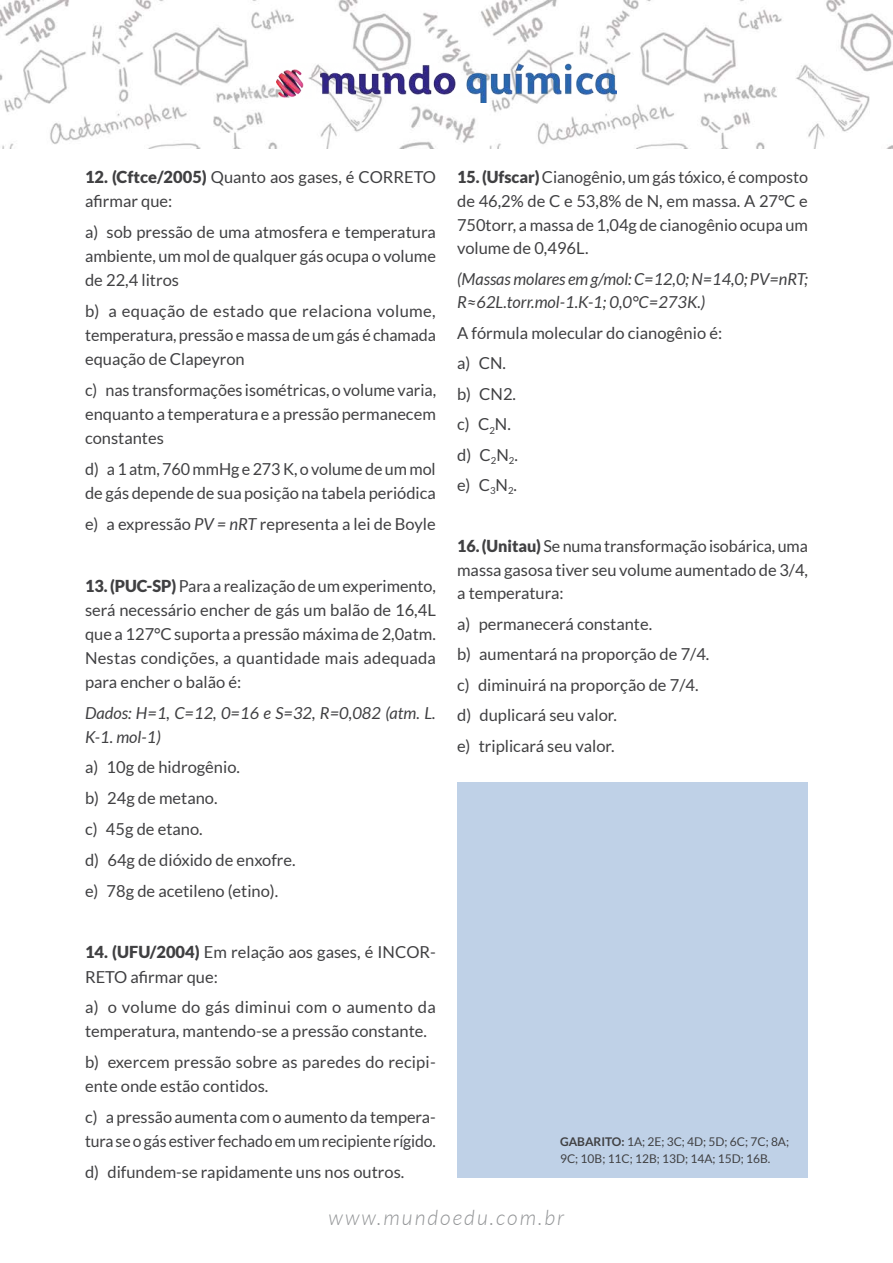
<style>
.page{position:relative;width:893px;height:1263px;background:#fff}
.page>*{position:absolute;margin:0;border:0;box-sizing:border-box;transform-origin:0 0}
.t1{font:italic 300 21px "Lato";letter-spacing:.1em;color:#939597}
.t2{font:16.5px/24px "Lato";color:#404042}
.t3{font:italic 16.5px/24px "Lato";color:#404042}
.t4{font:12px/16.5px "Lato";color:#404042}
.s1{font-weight:900}
.s2{font-style:italic}
.s3{font-weight:700}
</style>
<div class="page">
<img style="left:0;top:0;width:893px;height:149px">
<img style="left:276px;top:63px;width:341px;height:40px">
<div style="left:457px;top:782px;width:351px;height:396px;background:#bfd1e7"></div>
<p class="t2" style="left:85px;top:165px;width:352px"><span class="s1">12. (Cftce/2005)</span> Quanto aos gases, é CORRETO afirmar que:</p>
<p class="t2" style="left:85px;top:220px;width:352px;text-align:justify">a) sob pressão de uma atmosfera e temperatura ambiente, um mol de qualquer gás ocupa o volume de 22,4 litros</p>
<p class="t2" style="left:85px;top:299px;width:352px;text-align:justify">b) a equação de estado que relaciona volume, temperatura, pressão e massa de um gás é chamada equação de Clapeyron</p>
<p class="t2" style="left:85px;top:378px;width:353px;text-align:justify">c) nas transformações isométricas, o volume varia, enquanto a temperatura e a pressão permanecem constantes</p>
<p class="t2" style="left:85px;top:457px;width:352px">d) a 1 atm, 760 mmHg e 273 K, o volume de um mol de gás depende de sua posição na tabela periódica</p>
<p class="t2" style="left:85px;top:512px;width:352px">e) a expressão <span class="s2">PV = nRT</span> representa a lei de Boyle</p>
<p class="t2" style="left:85px;top:573px;width:352px;text-align:justify"><span class="s1">13. (PUC-SP)</span> Para a realização de um experimento, será necessário encher de gás um balão de 16,4L que a 127°C suporta a pressão máxima de 2,0atm.<br>Nestas condições, a quantidade mais adequada para encher o balão é:</p>
<p class="t3" style="left:85px;top:701px;width:352px">Dados: H=1, C=12, 0=16 e S=32, R=0,082 (atm. L.<br>K-1. mol-1)</p>
<p class="t2" style="left:85px;top:752px;width:212px;line-height:30.9px">a) 10g de hidrogênio.<br>b) 24g de metano.<br>c) 45g de etano.<br>d) 64g de dióxido de enxofre. e) 78g de acetileno (etino).</p>
<p class="t2" style="left:85px;top:940px;width:352px"><span class="s1">14. (UFU/2004)</span> Em relação aos gases, é INCOR-<br>RETO afirmar que:</p>
<p class="t2" style="left:85px;top:995px;width:352px">a) o volume do gás diminui com o aumento da temperatura, mantendo-se a pressão constante.</p>
<p class="t2" style="left:85px;top:1050px;width:352px">b) exercem pressão sobre as paredes do recipi&shy;ente onde estão contidos.</p>
<p class="t2" style="left:85px;top:1105px;width:352px">c) a pressão aumenta com o aumento da tempera&shy;tura se o gás estiver fechado em um recipiente rígido.</p>
<p class="t2" style="left:85px;top:1160px;width:321px">d) difundem-se rapidamente uns nos outros.</p>
<p class="t2" style="left:457px;top:165px;width:352px;text-align:justify"><span class="s1">15. (Ufscar)</span> Cianogênio, um gás tóxico, é composto de 46,2% de C e 53,8% de N, em massa. A 27°C e 750torr, a massa de 1,04g de cianogênio ocupa um volume de 0,496L.</p>
<p class="t3" style="left:457px;top:267px;width:352px">(Massas molares em g/mol: C=12,0; N=14,0; PV=nRT;<br>R≈62L.torr.mol-1.K-1; 0,0°C=273K.)</p>
<p class="t2" style="left:457px;top:318px;width:267px;line-height:30.5px">A fórmula molecular do cianogênio é: a) CN.<br>b) CN2.<br>c) C<sub>2</sub>N.<br>d) C<sub>2</sub>N<sub>2</sub>.<br>e) C<sub>3</sub>N<sub>2</sub>.</p>
<p class="t2" style="left:457px;top:534px;width:352px;text-align:justify"><span class="s1">16. (Unitau)</span> Se numa transformação isobárica, uma massa gasosa tiver seu volume aumentado de 3/4, a temperatura:</p>
<p class="t2" style="left:457px;top:608px;width:254px;line-height:30.5px">a) permanecerá constante.<br>b) aumentará na proporção de 7/4. c) diminuirá na proporção de 7/4. d) duplicará seu valor.<br>e) triplicará seu valor.</p>
<p class="t4" style="left:560px;top:1134px;width:231px"><span class="s3">GABARITO:</span> 1A; 2E; 3C; 4D; 5D; 6C; 7C; 8A;<br>9C; 10B; 11C; 12B; 13D; 14A; 15D; 16B.</p>
<p class="t1" style="left:329px;top:1206px;width:237px">www.mundoedu.com.br</p>
</div>
